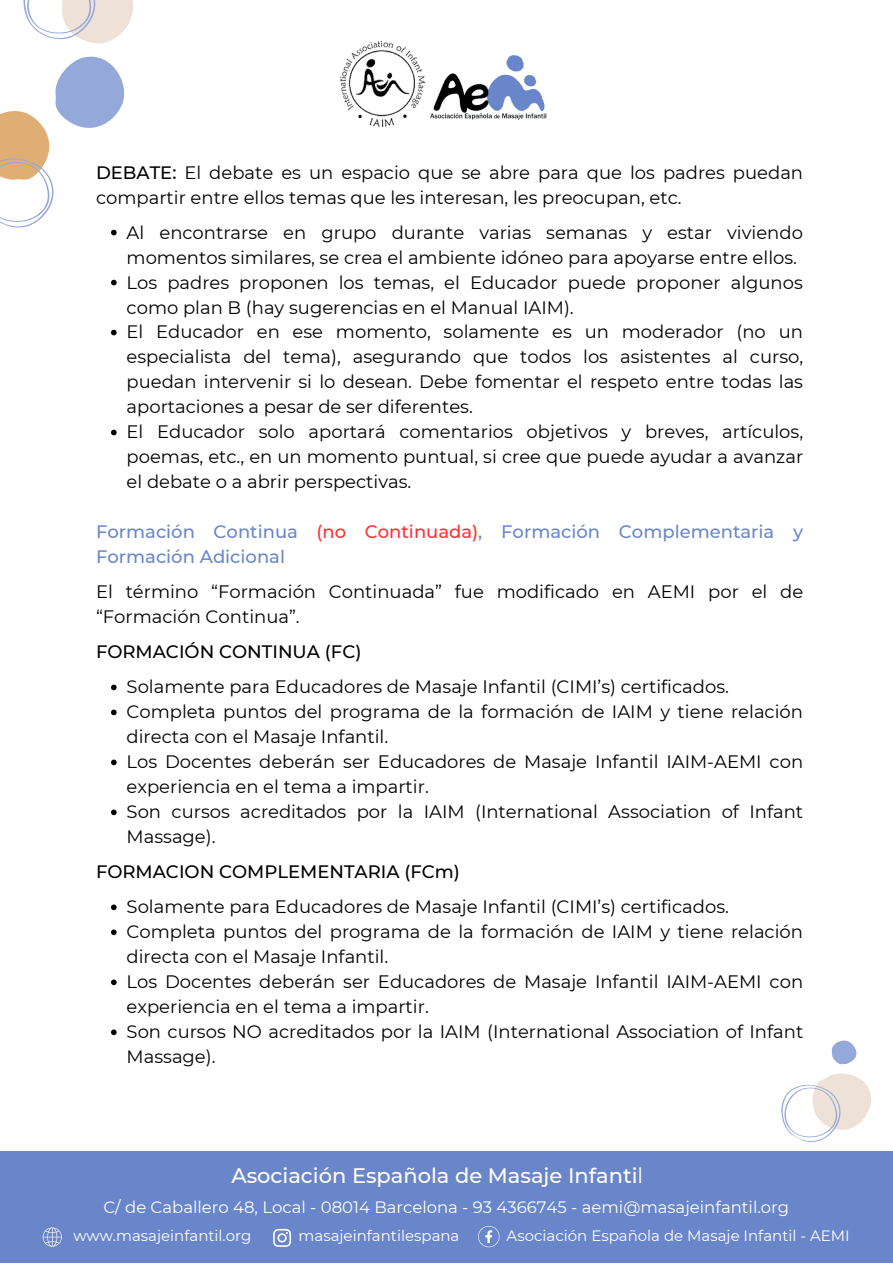
<style>
.page{position:relative;width:893px;height:1264px;background:#fff}
.page>*{position:absolute;margin:0;border:0;box-sizing:border-box;transform-origin:0 0}
.t1{font:500 21px "Montserrat";color:#fff}
.t2{font:18px/25px "Montserrat";color:#000}
.t3{font:500 18px/25px "Montserrat";color:#6a87cb}
.t4{font:500 18px "Montserrat";color:#000}
.t5{font:16.5px "Montserrat";color:#fff}
.t6{font:15px "Montserrat";color:#fff}
.s1{font-weight:500}
.s2{color:#ff3131}
.s3{font-weight:400}
</style>
<div class="page">
<div style="left:0;top:1150px;width:892px;height:112px;background:#6a86ca"></div>
<img style="left:435px;top:55px;width:112px;height:65px">
<img style="left:340px;top:40px;width:95px;height:87px">
<svg style="left:770px;top:1040px;width:109px;height:111px"></svg>
<svg style="left:273px;top:1228px;width:18px;height:18px"></svg>
<svg style="left:478px;top:1225px;width:21px;height:22px"></svg>
<svg style="left:43px;top:1227px;width:19px;height:19px"></svg>
<svg style="left:0;top:0;width:133px;height:236px"></svg>
<svg style="left:111px;top:280px;width:6px;height:5px"></svg>
<svg style="left:111px;top:330px;width:6px;height:5px"></svg>
<svg style="left:111px;top:429px;width:6px;height:6px"></svg>
<svg style="left:111px;top:684px;width:6px;height:6px"></svg>
<svg style="left:111px;top:709px;width:6px;height:6px"></svg>
<svg style="left:111px;top:759px;width:6px;height:6px"></svg>
<svg style="left:111px;top:809px;width:6px;height:6px"></svg>
<svg style="left:111px;top:904px;width:6px;height:6px"></svg>
<svg style="left:111px;top:929px;width:6px;height:6px"></svg>
<svg style="left:111px;top:979px;width:6px;height:6px"></svg>
<svg style="left:111px;top:1029px;width:6px;height:6px"></svg>
<p class="t2" style="left:96px;top:159px;width:708px"><span class="s1">DEBATE:</span> El debate es un espacio que se abre para que los padres puedan compartir entre ellos temas que les interesan, les preocupan, etc.</p>
<p class="t2" style="left:127px;top:219px;width:678px">Al encontrarse en grupo durante varias semanas y estar viviendo momentos similares, se crea el ambiente idóneo para apoyarse entre ellos.<br>Los padres proponen los temas, el Educador puede proponer algunos como plan B (hay sugerencias en el Manual IAIM).<br>El Educador en ese momento, solamente es un moderador (no un especialista del tema), asegurando que todos los asistentes al curso, puedan intervenir si lo desean. Debe fomentar el respeto entre todas las aportaciones a pesar de ser diferentes.<br>El Educador solo aportará comentarios objetivos y breves, artículos, poemas, etc., en un momento puntual, si cree que puede ayudar a avanzar el debate o a abrir perspectivas.</p>
<p class="t3" style="left:96px;top:519px;width:708px">Formación Continua <span class="s2">(no Continuada)</span>, Formación Complementaria y<br>Formación Adicional</p>
<p class="t2" style="left:96px;top:579px;width:708px">El término “Formación Continuada” fue modificado en AEMI por el de “Formación Continua”.</p>
<p class="t4" style="left:96px;top:641px;width:267px">FORMACIÓN CONTINUA (FC)</p>
<p class="t2" style="left:127px;top:674px;width:678px">Solamente para Educadores de Masaje Infantil (CIMI’s) certificados.<br>Completa puntos del programa de la formación de IAIM y tiene relación directa con el Masaje Infantil.<br>Los Docentes deberán ser Educadores de Masaje Infantil IAIM-AEMI con experiencia en el tema a impartir.<br>Son cursos acreditados por la IAIM (International Association of Infant Massage).</p>
<p class="t4" style="left:96px;top:860px;width:365px">FORMACION COMPLEMENTARIA (FCm)</p>
<p class="t2" style="left:127px;top:894px;width:678px">Solamente para Educadores de Masaje Infantil (CIMI’s) certificados.<br>Completa puntos del programa de la formación de IAIM y tiene relación directa con el Masaje Infantil.<br>Los Docentes deberán ser Educadores de Masaje Infantil IAIM-AEMI con experiencia en el tema a impartir.<br>Son cursos NO acreditados por la IAIM (International Association of Infant Massage).</p>
<p class="t1" style="left:231px;top:1162px;width:413px">Asociación Española de Masaje Infanti<span class="s3">l</span></p>
<p class="t5" style="left:103px;top:1196px;width:687px">C/ de Caballero 48, Local - 08014 Barcelona - 93 4366745 - aemi@masajeinfantil.org</p>
<p class="t6" style="left:73px;top:1226px;width:179px">www.masajeinfantil.org</p>
<p class="t6" style="left:298px;top:1226px;width:162px">masajeinfantilespana</p>
<p class="t6" style="left:506px;top:1226px;width:344px">Asociación Española de Masaje Infantil - AEMI</p>
</div>
